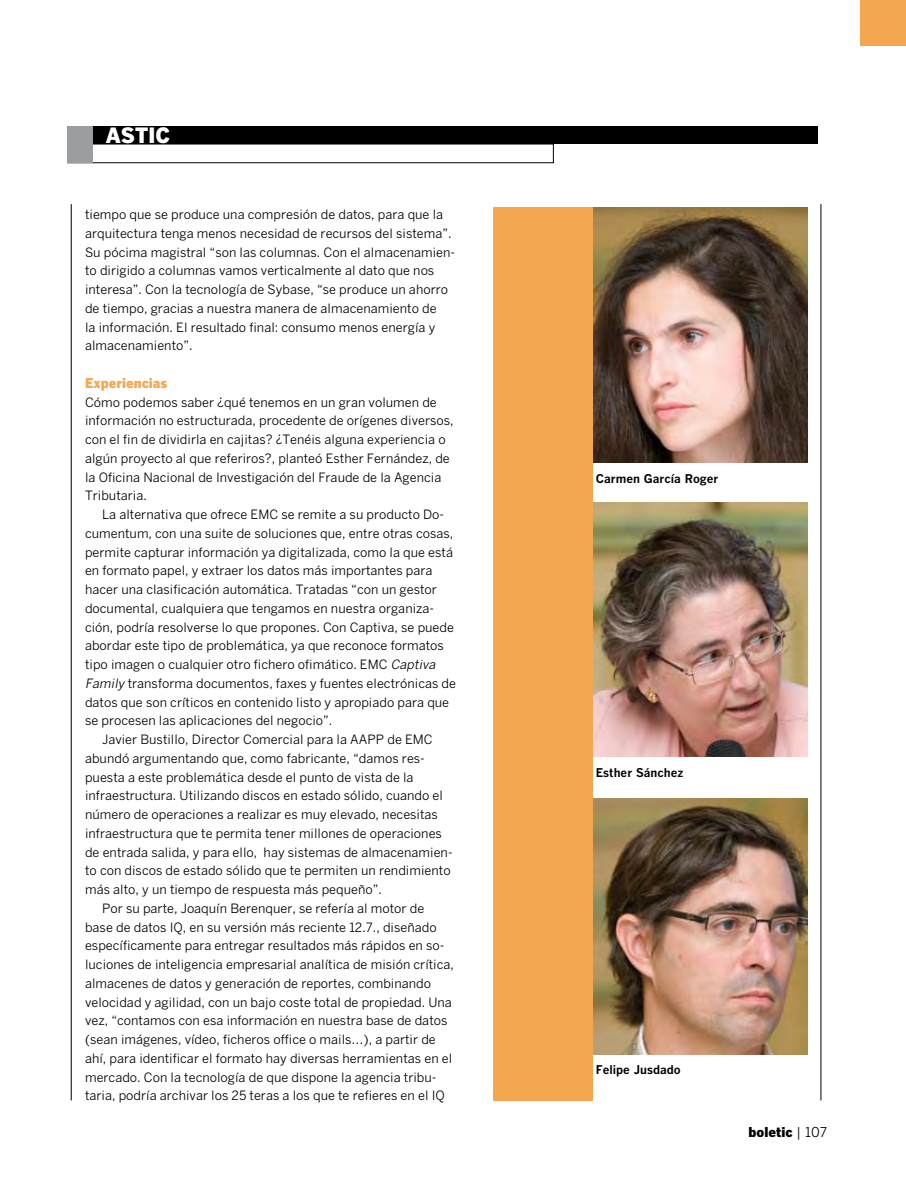
<style>
.page{position:relative;width:906px;height:1195px;background:#fff}
.page>*{position:absolute;margin:0;border:0;box-sizing:border-box;transform-origin:0 0}
.t1{font:900 21px "Benton Gothic";color:#fff}
.t2{font:900 13.5px "Benton Gothic";color:#f5a74f}
.t3{font:900 13.5px "Benton Gothic";color:#000}
.t4{font:12.75px/18.8px "Benton Gothic";color:#000}
.t5{font:700 12px "Benton Gothic";color:#000}
.s1{font-style:italic}
.s2{font-weight:400}
</style>
<div class="page">
<hr style="left:71px;top:204px;width:1px;height:896px;background:#000">
<hr style="left:820px;top:204px;width:1px;height:896px;background:#000">
<div style="left:67px;top:126px;width:750px;height:18px;background:#000"></div>
<div style="left:67px;top:126px;width:26px;height:37px;background:#9c9d9f"></div>
<div style="left:860px;top:0;width:46px;height:46px;background:#f5a74f"></div>
<img style="left:593px;top:207px;width:215px;height:256px">
<img style="left:593px;top:502px;width:215px;height:254px">
<img style="left:593px;top:799px;width:215px;height:255px">
<div style="left:493px;top:207px;width:100px;height:893px;background:#f5a74f"></div>
<h1 class="t1" style="left:105px;top:122px;width:66px">ASTIC</h1>
<p class="t4" style="left:85px;top:205px;width:371px">tiempo que se produce una compresión de datos, para que la arquitectura tenga menos necesidad de recursos del sistema”.<br>Su pócima magistral “son las columnas. Con el almacenamien&shy;to dirigido a columnas vamos verticalmente al dato que nos interesa”. Con la tecnología de Sybase, “se produce un ahorro de tiempo, gracias a nuestra manera de almacenamiento de<br>la información. El resultado final: consumo menos energía y almacenamiento”.</p>
<p class="t2" style="left:85px;top:374px;width:84px">Experiencias</p>
<p class="t4" style="left:85px;top:392px;width:370px">Cómo podemos saber ¿qué tenemos en un gran volumen de información no estructurada, procedente de orígenes diversos, con el fin de dividirla en cajitas? ¿Tenéis alguna experiencia o algún proyecto al que referiros?, planteó Esther Fernández, de la Oficina Nacional de Investigación del Fraude de la Agencia Tributaria.</p>
<p class="t4" style="left:102px;top:505px;width:344px">La alternativa que ofrece EMC se remite a su producto Do-</p>
<p class="t4" style="left:85px;top:524px;width:370px">cumentum, con una suite de soluciones que, entre otras cosas,</p>
<p class="t4" style="left:85px;top:542px;width:369px">permite capturar información ya digitalizada, como la que está</p>
<p class="t4" style="left:85px;top:561px;width:349px">en formato papel, y extraer los datos más importantes para</p>
<p class="t4" style="left:85px;top:580px;width:353px">hacer una clasificación automática. Tratadas “con un gestor</p>
<p class="t4" style="left:85px;top:599px;width:351px">documental, cualquiera que tengamos en nuestra organiza-</p>
<p class="t4" style="left:85px;top:617px;width:370px">ción, podría resolverse lo que propones. Con Captiva, se puede</p>
<p class="t4" style="left:85px;top:636px;width:360px">abordar este tipo de problemática, ya que reconoce formatos</p>
<p class="t4" style="left:85px;top:655px;width:355px">tipo imagen o cualquier otro fichero ofimático. EMC <span class="s1">Captiva</span></p>
<p class="t4" style="left:85px;top:674px;width:372px"><span class="s1">Family</span> transforma documentos, faxes y fuentes electrónicas de</p>
<p class="t4" style="left:85px;top:692px;width:366px">datos que son críticos en contenido listo y apropiado para que</p>
<p class="t4" style="left:85px;top:711px;width:249px">se procesen las aplicaciones del negocio”.</p>
<p class="t4" style="left:102px;top:730px;width:332px">Javier Bustillo, Director Comercial para la AAPP de EMC</p>
<p class="t4" style="left:85px;top:749px;width:341px">abundó argumentando que, como fabricante, “damos res-</p>
<p class="t4" style="left:85px;top:767px;width:330px">puesta a este problemática desde el punto de vista de la</p>
<p class="t4" style="left:85px;top:786px;width:359px">infraestructura. Utilizando discos en estado sólido, cuando el</p>
<p class="t4" style="left:85px;top:805px;width:354px">número de operaciones a realizar es muy elevado, necesitas</p>
<p class="t4" style="left:85px;top:824px;width:358px">infraestructura que te permita tener millones de operaciones</p>
<p class="t4" style="left:85px;top:842px;width:369px">de entrada salida, y para ello, hay sistemas de almacenamien-</p>
<p class="t4" style="left:85px;top:861px;width:367px">to con discos de estado sólido que te permiten un rendimiento</p>
<p class="t4" style="left:85px;top:880px;width:298px">más alto, y un tiempo de respuesta más pequeño”.</p>
<p class="t4" style="left:102px;top:899px;width:324px">Por su parte, Joaquín Berenquer, se refería al motor de</p>
<p class="t4" style="left:85px;top:917px;width:353px">base de datos IQ, en su versión más reciente 12.7., diseñado</p>
<p class="t4" style="left:85px;top:936px;width:361px">específicamente para entregar resultados más rápidos en so-</p>
<p class="t4" style="left:85px;top:955px;width:370px">luciones de inteligencia empresarial analítica de misión crítica,</p>
<p class="t4" style="left:85px;top:974px;width:347px">almacenes de datos y generación de reportes, combinando</p>
<p class="t4" style="left:85px;top:992px;width:368px">velocidad y agilidad, con un bajo coste total de propiedad. Una</p>
<p class="t4" style="left:85px;top:1011px;width:364px">vez, “contamos con esa información en nuestra base de datos</p>
<p class="t4" style="left:85px;top:1030px;width:352px">(sean imágenes, vídeo, ficheros office o mails…), a partir de</p>
<p class="t4" style="left:85px;top:1049px;width:369px">ahí, para identificar el formato hay diversas herramientas en el</p>
<p class="t4" style="left:85px;top:1067px;width:353px">mercado. Con la tecnología de que dispone la agencia tribu-</p>
<p class="t4" style="left:85px;top:1086px;width:361px">taria, podría archivar los 25 teras a los que te refieres en el IQ</p>
<p class="t5" style="left:596px;top:471px;width:124px">Carmen García Roger</p>
<p class="t5" style="left:596px;top:765px;width:89px">Esther Sánchez</p>
<p class="t5" style="left:596px;top:1062px;width:87px">Felipe Jusdado</p>
<p class="t3" style="left:748px;top:1124px;width:79px">boletic <span class="s2">| 107</span></p>
</div>
